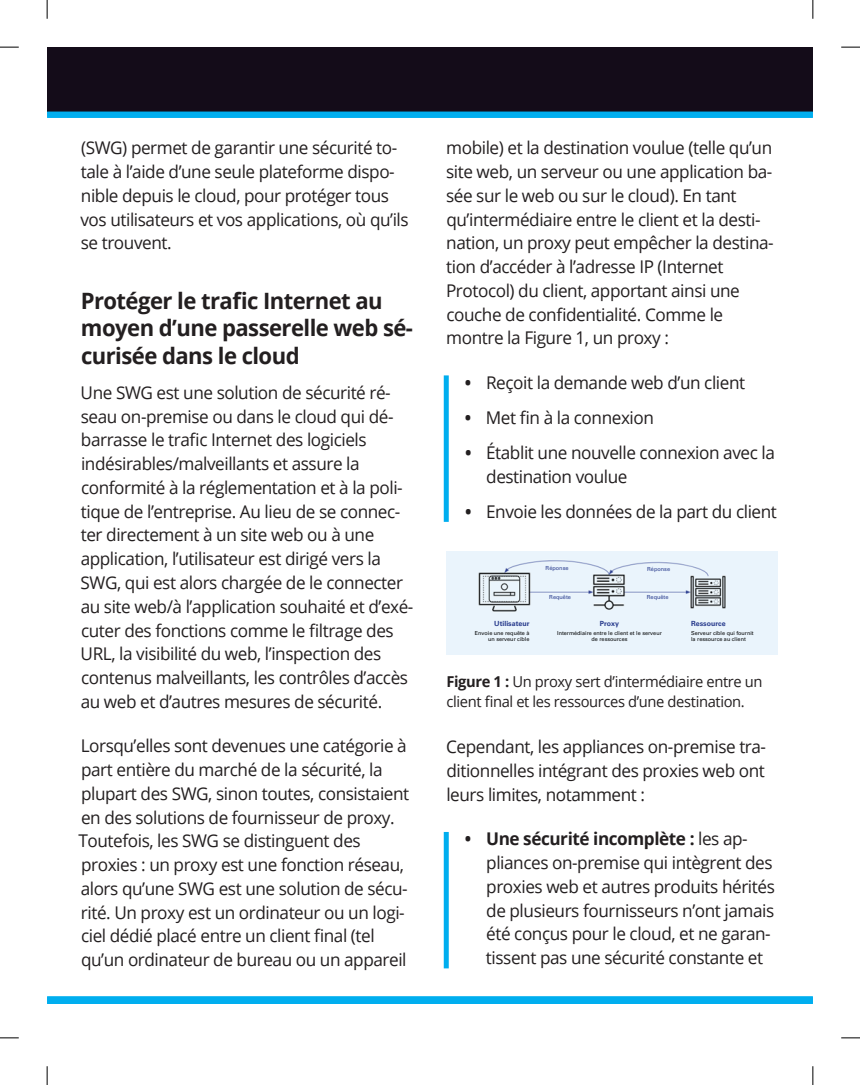
<style>
.page{position:relative;width:860px;height:1085px;background:#fff}
.page>*{position:absolute;margin:0;border:0;box-sizing:border-box;transform-origin:0 0}
.t1{font:700 22.5px/27.5px "Open Sans";letter-spacing:-.025em;color:#231f20}
.t2{font:17.5px/23.8px "Open Sans";letter-spacing:-.025em;color:#231f20}
.t3{font:15px/20px "Open Sans";letter-spacing:-.025em;color:#231f20}
.t4{font:700 7px "Univers LT Std";color:#283b8d}
.t5{font:5.62px "Univers LT Std";color:#283b8d}
.t6{font:5.5px/6.5px "Univers LT Std";color:#020304;text-align:right}
.s1{font-weight:700}
</style>
<div class="page">
<div style="left:47px;top:47px;width:765px;height:65px;background:#140c19"></div>
<div style="left:47px;top:111px;width:765px;height:7px;background:#00aeef"></div>
<div style="left:47px;top:996px;width:765px;height:7px;background:#00aeef"></div>
<div style="left:443px;top:375px;width:5px;height:146px;background:#00aeef"></div>
<div style="left:443px;top:831px;width:5px;height:137px;background:#00aeef"></div>
<img style="left:446px;top:551px;width:331px;height:103px">
<svg style="left:0;top:46px;width:19px;height:2px"></svg>
<svg style="left:841px;top:46px;width:18px;height:2px"></svg>
<svg style="left:0;top:1037px;width:19px;height:1px"></svg>
<svg style="left:841px;top:1037px;width:18px;height:1px"></svg>
<svg style="left:46px;top:0;width:2px;height:19px"></svg>
<svg style="left:46px;top:1066px;width:2px;height:18px"></svg>
<svg style="left:812px;top:0;width:1px;height:19px"></svg>
<svg style="left:812px;top:1066px;width:1px;height:18px"></svg>
<p class="t2" style="left:80px;top:135px;width:329px">(SWG) permet de garantir une sécurité to&shy;tale à l’aide d’une seule plateforme dispo&shy;nible depuis le cloud, pour protéger tous vos utilisateurs et vos applications, où qu’ils se trouvent.</p>
<p class="t1" style="left:81px;top:286px;width:334px">Protéger le trafic Internet au moyen d’une passerelle web sé&shy;curisée dans le cloud</p>
<p class="t2" style="left:81px;top:380px;width:334px">Une SWG est une solution de sécurité ré&shy;seau on-premise ou dans le cloud qui dé&shy;barrasse le trafic Internet des logiciels indésirables/malveillants et assure la conformité à la réglementation et à la poli&shy;tique de l’entreprise. Au lieu de se connec&shy;ter directement à un site web ou à une application, l’utilisateur est dirigé vers la SWG, qui est alors chargée de le connecter au site web/à l’application souhaité et d’exé&shy;cuter des fonctions comme le filtrage des URL, la visibilité du web, l’inspection des contenus malveillants, les contrôles d’accès au web et d’autres mesures de sécurité.</p>
<p class="t2" style="left:78px;top:733px;width:332px">Lorsqu’elles sont devenues une catégorie à part entière du marché de la sécurité, la plupart des SWG, sinon toutes, consistaient en des solutions de fournisseur de proxy.<br>Toutefois, les SWG se distinguent des proxies : un proxy est une fonction réseau, alors qu’une SWG est une solution de sécu&shy;rité. Un proxy est un ordinateur ou un logi&shy;ciel dédié placé entre un client final (tel qu’un ordinateur de bureau ou un appareil</p>
<p class="t2" style="left:446px;top:135px;width:329px">mobile) et la destination voulue (telle qu’un site web, un serveur ou une application ba&shy;sée sur le web ou sur le cloud). En tant qu’intermédiaire entre le client et la desti&shy;nation, un proxy peut empêcher la destina&shy;tion d’accéder à l’adresse IP (Internet Protocol) du client, apportant ainsi une couche de confidentialité. Comme le montre la Figure 1, un proxy :</p>
<p class="t2" style="left:465px;top:370px;width:281px"><span class="s1">•</span> Reçoit la demande web d’un client</p>
<p class="t2" style="left:464px;top:405px;width:191px"><span class="s1">•</span> Met fin à la connexion</p>
<p class="t2" style="left:486px;top:440px;width:290px;text-indent:-21px"><span class="s1">•</span> Établit une nouvelle connexion avec la destination voulue</p>
<p class="t2" style="left:465px;top:499px;width:313px"><span class="s1">•</span> Envoie les données de la part du client</p>
<p class="t4" style="left:494px;top:619px;width:37px">Utilisateur</p>
<p class="t6" style="left:474px;top:629px;width:56px">Envoie une requête à un serveur cible</p>
<p class="t5" style="left:545px;top:564px;width:24px">Réponse</p>
<p class="t5" style="left:549px;top:593px;width:23px">Requête</p>
<p class="t5" style="left:647px;top:565px;width:24px">Réponse</p>
<p class="t5" style="left:646px;top:593px;width:23px">Requête</p>
<p class="t4" style="left:599px;top:619px;width:21px">Proxy</p>
<p class="t6" style="left:557px;top:629px;width:106px;text-align:center">Intermédiaire entre le client et le serveur de ressources</p>
<p class="t4" style="left:690px;top:619px;width:36px">Ressource</p>
<p class="t6" style="left:690px;top:629px;width:64px;text-align:left">Serveur cible qui fournit la ressource au client</p>
<p class="t3" style="left:446px;top:671px;width:317px"><span class="s1">Figure 1 :</span> Un proxy sert d’intermédiaire entre un client final et les ressources d’une destination.</p>
<p class="t2" style="left:446px;top:734px;width:321px;text-align:justify">Cependant, les appliances on-premise tra&shy;ditionnelles intégrant des proxies web ont leurs limites, notamment :</p>
<p class="t2" style="left:486px;top:826px;width:290px;text-indent:-21px"><span class="s1">• Une sécurité incomplète :</span> les ap&shy;pliances on-premise qui intègrent des proxies web et autres produits hérités de plusieurs fournisseurs n’ont jamais été conçus pour le cloud, et ne garan&shy;tissent pas une sécurité constante et</p>
</div>
